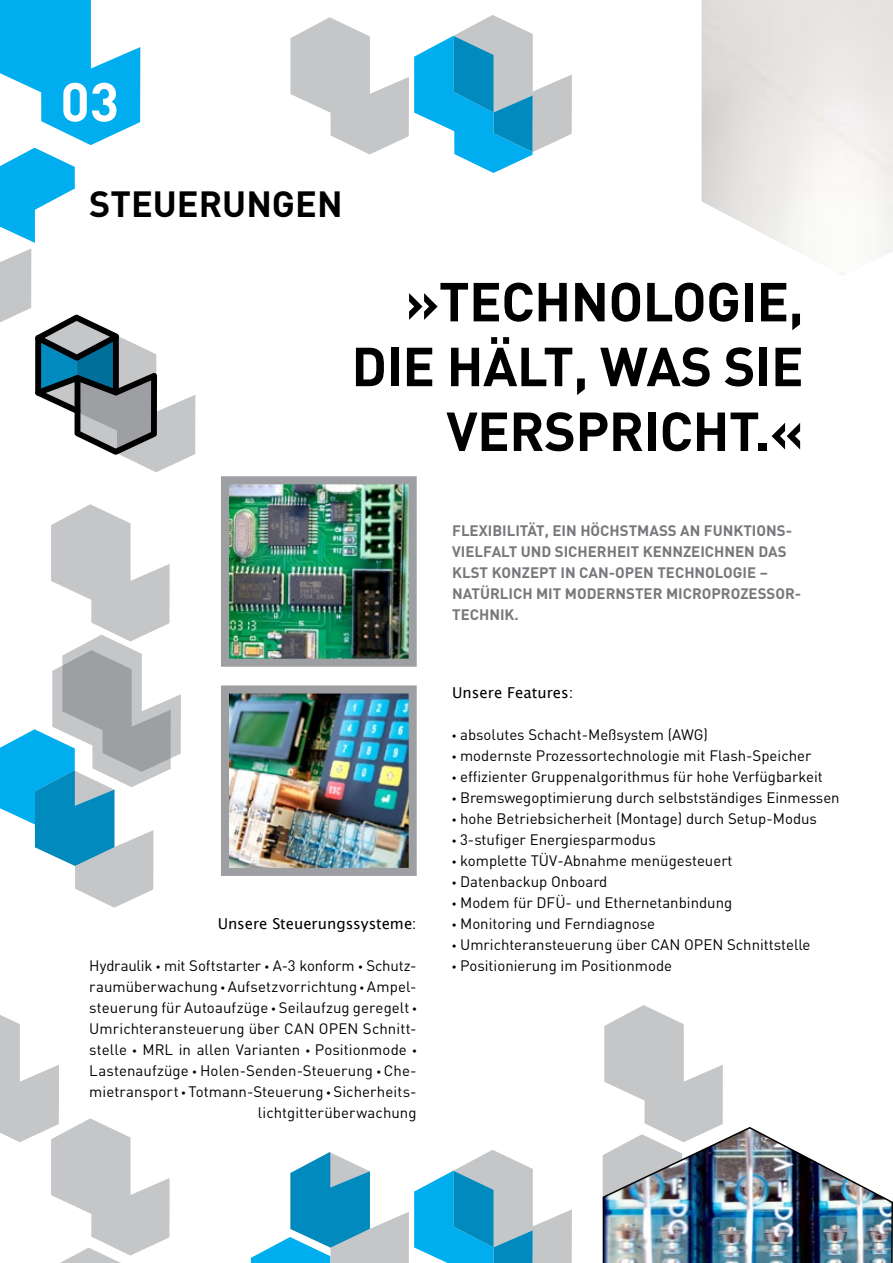
<style>
.page{position:relative;width:893px;height:1263px;background:#fff}
.page>*{position:absolute;margin:0;border:0;box-sizing:border-box;transform-origin:0 0}
.t1{font:700 54px/64.8px "DINCE";letter-spacing:-.01em;color:#000;text-align:right}
.t2{font:700 54px "DINCE";color:#fff}
.t3{font:700 36px "DINCE";color:#000}
.t4{font:15px/21px "DINCE";color:#000;text-align:right}
.t5{font:700 15px/21px "DINCE";color:#77787b}
.t6{font:15px "Lucida Grande";color:#000}
.s1{font-family:"Myriad Pro"}
</style>
<div class="page">
<svg style="left:290px;top:15px;width:282px;height:158px"></svg>
<svg style="left:251px;top:1150px;width:321px;height:113px"></svg>
<svg style="left:0;top:504px;width:181px;height:404px"></svg>
<svg style="left:0;top:1015px;width:170px;height:248px"></svg>
<svg style="left:0;top:0;width:195px;height:472px"></svg>
<img style="left:602px;top:1005px;width:291px;height:258px">
<img style="left:230px;top:485px;width:178px;height:173px">
<div style="left:221px;top:476px;width:196px;height:191px;border:8px solid #9d9fa2"></div>
<img style="left:230px;top:694px;width:178px;height:173px">
<div style="left:221px;top:685px;width:196px;height:191px;border:8px solid #9d9fa2"></div>
<h1 class="t2" style="left:60px;top:66px;width:60px">03</h1>
<h2 class="t3" style="left:89px;top:180px;width:255px">STEUERUNGEN</h2>
<h1 class="t1" style="left:351px;top:267px;width:454px">»TECHNOLOGIE,<br>DIE HÄLT, WAS SIE<br>VERSPRICHT.«</h1>
<p class="t5" style="left:452px;top:519px;width:351px">FLEXIBILITÄT, EIN HÖCHSTMASS AN FUNKTIONS-VIELFALT UND SICHERHEIT KENNZEICHNEN DAS KLST KONZEPT IN CAN-OPEN TECHNOLOGIE – NATÜRLICH MIT MODERNSTER MICROPROZESSOR-TECHNIK.</p>
<p class="t6" style="left:218px;top:915px;width:200px">Unsere Steuerungssysteme:</p>
<p class="t4" style="left:89px;top:954px;width:329px">Hydraulik <span class="s1">•</span> mit Softstarter <span class="s1">•</span> A-3 konform <span class="s1">•</span> Schutz&shy;raumüberwachung <span class="s1">•</span> Aufsetzvorrichtung <span class="s1">•</span> Ampel&shy;steuerung für Autoaufzüge <span class="s1">•</span> Seilaufzug geregelt <span class="s1">• </span>Umrichteransteuerung über CAN OPEN Schnitt&shy;stelle <span class="s1">•</span> MRL in allen Varianten <span class="s1">•</span> Positionmode <span class="s1">• </span>Lastenaufzüge <span class="s1">•</span> Holen-Senden-Steuerung <span class="s1">•</span> Che&shy;mietransport <span class="s1">•</span> Totmann-Steuerung <span class="s1">•</span> Sicherheits&shy;lichtgitterüberwachung</p>
<p class="t6" style="left:452px;top:684px;width:123px">Unsere Features:</p>
<p class="t4" style="left:452px;top:724px;width:257px"><span class="s1">•</span> absolutes Schacht-Meßsystem (AWG)</p>
<p class="t4" style="left:452px;top:745px;width:361px"><span class="s1">•</span> modernste Prozessortechnologie mit Flash-Speicher</p>
<p class="t4" style="left:452px;top:766px;width:372px"><span class="s1">•</span> effizienter Gruppenalgorithmus für hohe Verfügbarkeit</p>
<p class="t4" style="left:452px;top:787px;width:389px"><span class="s1">•</span> Bremswegoptimierung durch selbstständiges Einmessen</p>
<p class="t4" style="left:452px;top:808px;width:366px"><span class="s1">•</span> hohe Betriebsicherheit (Montage) durch Setup-Modus</p>
<p class="t4" style="left:452px;top:829px;width:205px"><span class="s1">•</span> 3-stufiger Energiesparmodus</p>
<p class="t4" style="left:452px;top:850px;width:282px"><span class="s1">•</span> komplette TÜV-Abnahme menügesteuert</p>
<p class="t4" style="left:452px;top:871px;width:157px"><span class="s1">•</span> Datenbackup Onboard</p>
<p class="t4" style="left:452px;top:892px;width:282px"><span class="s1">•</span> Modem für DFÜ- und Ethernetanbindung</p>
<p class="t4" style="left:452px;top:913px;width:204px"><span class="s1">•</span> Monitoring und Ferndiagnose</p>
<p class="t4" style="left:452px;top:934px;width:360px"><span class="s1">•</span> Umrichteransteuerung über CAN OPEN Schnittstelle</p>
<p class="t4" style="left:452px;top:955px;width:222px"><span class="s1">•</span> Positionierung im Positionmode</p>
</div>
